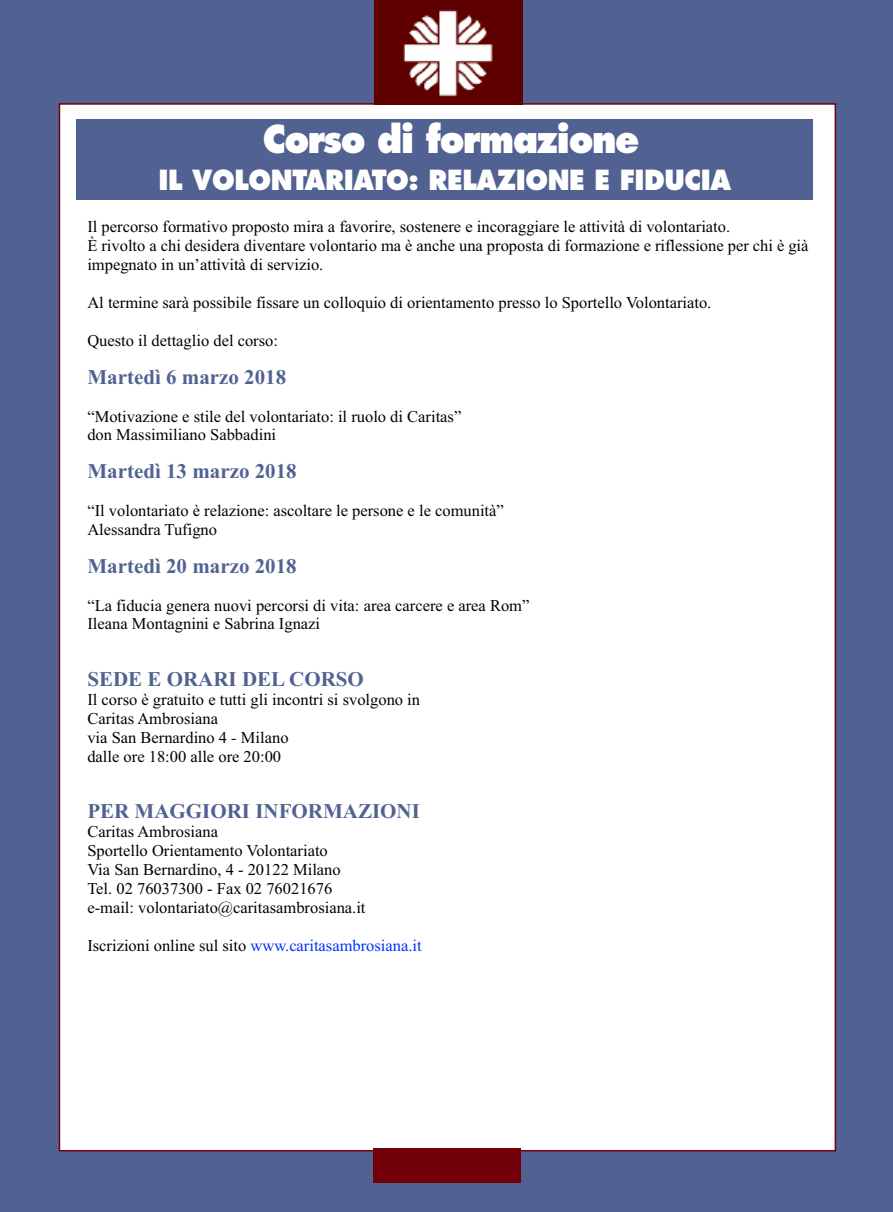
<style>
.page{position:relative;width:893px;height:1212px;background:#516292}
.page>*{position:absolute;margin:0;border:0;box-sizing:border-box;transform-origin:0 0}
.t1{font:800 37.5px "Futura";letter-spacing:-.04em;color:#fff;scale:.93 1}
.t2{font:800 27px "Futura";letter-spacing:-.015em;color:#fff;scale:.93 1}
.t3{font:700 21px "Times New Roman";color:#516292}
.t4{font:16.5px/18.9px "Times New Roman";color:#00000a}
.t5{font:16.5px "Times New Roman";color:#0033fe}
.s1{font-style:italic}
.s2{color:#00000a}
</style>
<div class="page">
<div style="left:60px;top:105px;width:775px;height:1045px;background:#fff"></div>
<div style="left:373px;top:1149px;width:148px;height:34px;background:#72000b"></div>
<img style="left:374px;top:0;width:148px;height:104px">
<div style="left:76px;top:119px;width:737px;height:81px;background:#516292"></div>
<h1 class="t1" style="left:263px;top:122px;width:406px">Corso di formazione</h1>
<h2 class="t2" style="left:158px;top:168px;width:617px">IL VOLONTARIATO: RELAZIONE E FIDUCIA</h2>
<p class="t4" style="left:87px;top:217px;width:723px">Il percorso formativo proposto mira a favorire, sostenere e incoraggiare le attività di volontariato.<br>È rivolto a chi desidera diventare volontario ma è anche una proposta di formazione e riflessione per chi è già impegnato in un’attività di servizio.</p>
<p class="t4" style="left:87px;top:293px;width:625px">Al termine sarà possibile fissare un colloquio di orientamento presso lo Sportello Volontariato.</p>
<p class="t4" style="left:87px;top:331px;width:192px">Questo il dettaglio del corso:</p>
<p class="t3" style="left:87px;top:364px;width:200px">Martedì 6 marzo 2018</p>
<p class="t4" style="left:87px;top:406px;width:375px">“Motivazione e stile del volontariato: il ruolo di Caritas” don Massimiliano Sabbadini</p>
<p class="t3" style="left:87px;top:459px;width:211px">Martedì 13 marzo 2018</p>
<p class="t4" style="left:87px;top:501px;width:418px">“Il volontariato è relazione: ascoltare le persone e le comunità”<br>Alessandra Tufigno</p>
<p class="t3" style="left:87px;top:553px;width:211px">Martedì 20 marzo 2018</p>
<p class="t4" style="left:87px;top:595px;width:444px">“La fiducia genera nuovi percorsi di vita: area carcere e area Rom”<br>Ileana Montagnini e Sabrina Ignazi</p>
<p class="t3" style="left:87px;top:667px;width:278px">SEDE E ORARI DEL CORSO</p>
<p class="t4" style="left:87px;top:690px;width:334px">Il corso è gratuito e tutti gli incontri si svolgono in<br>Caritas Ambrosiana<br>via San Bernardino 4 <span class="s1">-</span> Milano<br>dalle ore 18:00 alle ore 20:00</p>
<p class="t3" style="left:87px;top:799px;width:334px">PER MAGGIORI INFORMAZIONI</p>
<p class="t4" style="left:87px;top:822px;width:280px">Caritas Ambrosiana<br>Sportello Orientamento Volontariato<br>Via San Bernardino, 4 - 20122 Milano Tel. 02 76037300 - Fax 02 76021676 e-mail: volontariato@caritasambrosiana.it</p>
<p class="t5" style="left:87px;top:935px;width:336px"><span class="s2">Iscrizioni online sul sito</span> www.caritasambrosiana.it</p>
</div>
